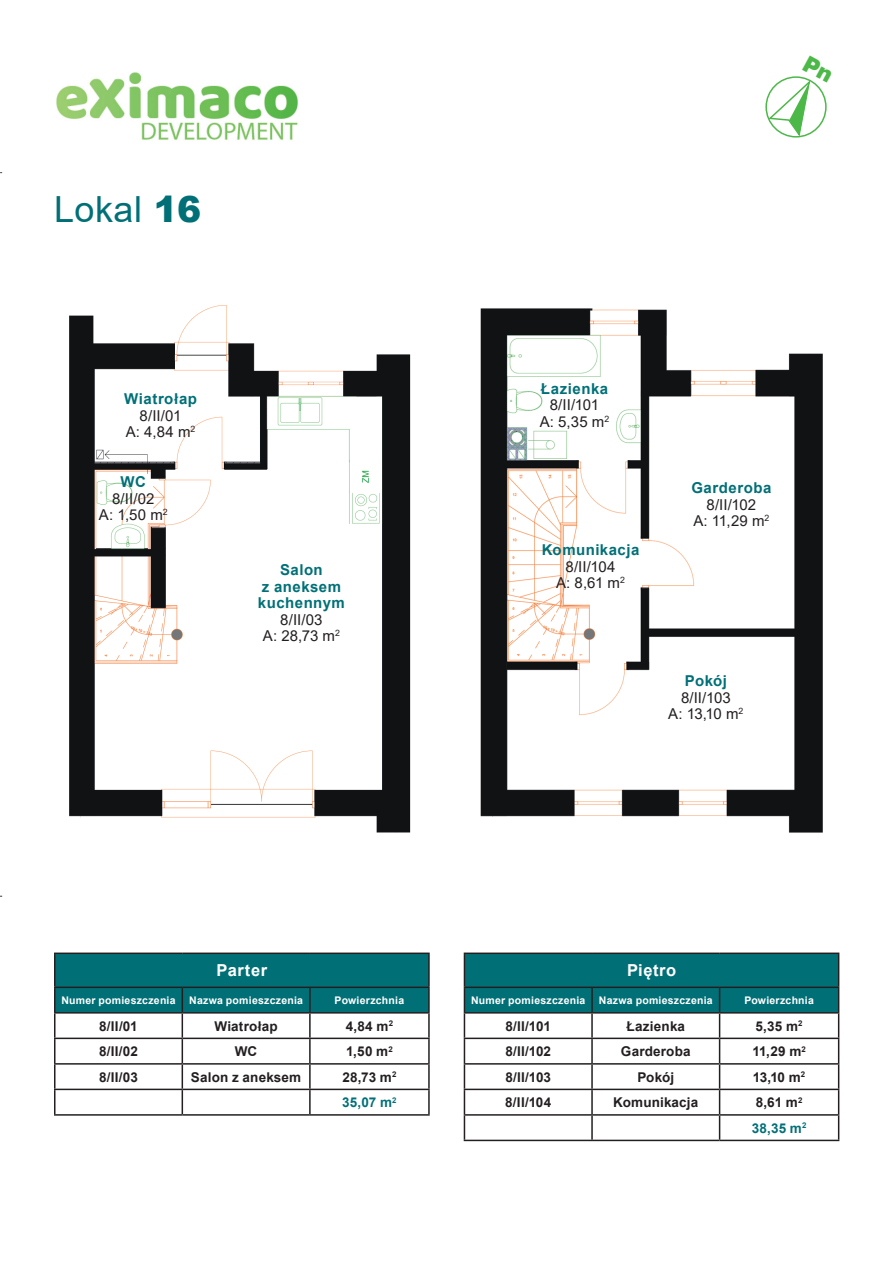
<style>
.page{position:relative;width:893px;height:1263px;background:#fff}
.page>*{position:absolute;margin:0;border:0;box-sizing:border-box;transform-origin:0 0}
.t1{font:36px "Arial";letter-spacing:.015em;color:#007077}
.t2{font:700 16.5px "Arial";letter-spacing:.03em;color:#fff}
.t3{font:15px/16.5px "Arial";color:#231f20;text-align:center}
.t4{font:700 15px/16.5px "Arial";letter-spacing:.035em;color:#007077;text-align:center}
.t5{font:700 13.5px/25.5px "Arial";letter-spacing:.01em;color:#231f20}
.t6{font:700 13.5px/25.5px "Arial";color:#007077;text-align:center}
.t7{font:700 10.5px "Arial";letter-spacing:.02em;color:#fff}
.s1{font-weight:900}
.s2{color:#007077}
.s3{color:#231f20}
</style>
<div class="page">
<img style="left:0;top:172px;width:840px;height:970px">
<img style="left:56px;top:72px;width:242px;height:68px">
<hr style="left:54px;top:952px;width:128px;height:2px;background:#231f20">
<hr style="left:54px;top:954px;width:2px;height:32px;background:#231f20">
<hr style="left:182px;top:952px;width:128px;height:2px;background:#231f20">
<hr style="left:310px;top:952px;width:120px;height:2px;background:#231f20">
<hr style="left:428px;top:954px;width:2px;height:32px;background:#231f20">
<hr style="left:54px;top:986px;width:128px;height:2px;background:#231f20">
<hr style="left:54px;top:988px;width:2px;height:24px;background:#231f20">
<hr style="left:310px;top:986px;width:120px;height:2px;background:#231f20">
<hr style="left:428px;top:988px;width:2px;height:24px;background:#231f20">
<hr style="left:54px;top:1012px;width:128px;height:1px;background:#231f20">
<hr style="left:54px;top:1013px;width:2px;height:24px;background:#231f20">
<hr style="left:310px;top:1012px;width:120px;height:1px;background:#231f20">
<hr style="left:428px;top:1013px;width:2px;height:24px;background:#231f20">
<hr style="left:54px;top:1037px;width:128px;height:2px;background:#231f20">
<hr style="left:54px;top:1039px;width:2px;height:24px;background:#231f20">
<hr style="left:310px;top:1037px;width:120px;height:2px;background:#231f20">
<hr style="left:428px;top:1039px;width:2px;height:24px;background:#231f20">
<hr style="left:54px;top:1063px;width:128px;height:1px;background:#231f20">
<hr style="left:54px;top:1064px;width:2px;height:25px;background:#231f20">
<hr style="left:310px;top:1063px;width:120px;height:1px;background:#231f20">
<hr style="left:428px;top:1064px;width:2px;height:25px;background:#231f20">
<hr style="left:54px;top:1089px;width:128px;height:1px;background:#231f20">
<hr style="left:54px;top:1090px;width:2px;height:24px;background:#231f20">
<svg style="left:55px;top:953px;width:374px;height:161px"></svg>
<hr style="left:310px;top:1089px;width:120px;height:1px;background:#231f20">
<hr style="left:309px;top:1090px;width:2px;height:24px;background:#231f20">
<hr style="left:428px;top:1090px;width:2px;height:24px;background:#231f20">
<hr style="left:54px;top:1114px;width:128px;height:2px;background:#231f20">
<hr style="left:182px;top:1114px;width:128px;height:2px;background:#231f20">
<hr style="left:310px;top:1114px;width:120px;height:2px;background:#231f20">
<hr style="left:464px;top:952px;width:128px;height:2px;background:#231f20">
<hr style="left:592px;top:952px;width:128px;height:2px;background:#231f20">
<hr style="left:720px;top:952px;width:119px;height:2px;background:#231f20">
<svg style="left:464px;top:953px;width:375px;height:187px"></svg>
<hr style="left:464px;top:1140px;width:128px;height:1px;background:#231f20">
<hr style="left:592px;top:1140px;width:128px;height:1px;background:#231f20">
<hr style="left:720px;top:1140px;width:119px;height:1px;background:#231f20">
<svg style="left:768px;top:76px;width:59px;height:62px"></svg>
<h1 class="t1" style="left:54px;top:184px;width:149px">Lokal <span class="s1">16</span></h1>
<p class="t4" style="left:124px;top:391px;width:74px">Wiatrołap</p>
<p class="t3" style="left:126px;top:407px;width:71px">8/II/01<br>A: 4,84 m<sup>2</sup></p>
<p class="t4" style="left:121px;top:474px;width:27px">WC</p>
<p class="t3" style="left:99px;top:490px;width:70px">8/II/02<br>A: 1,50 m<sup>2</sup></p>
<p class="t4" style="left:258px;top:562px;width:88px">Salon<br>z aneksem kuchennym</p>
<p class="t3" style="left:263px;top:611px;width:79px">8/II/03<br>A: 28,73 m<sup>2</sup></p>
<p class="t4" style="left:541px;top:380px;width:69px">Łazienka</p>
<p class="t3" style="left:540px;top:396px;width:71px">8/II/101<br>A: 5,35 m<sup>2</sup></p>
<p class="t4" style="left:542px;top:542px;width:99px">Komunikacja</p>
<p class="t3" style="left:556px;top:558px;width:70px">8/II/104<br>A: 8,61 m<sup>2</sup></p>
<p class="t4" style="left:691px;top:480px;width:81px">Garderoba</p>
<p class="t3" style="left:693px;top:496px;width:78px">8/II/102<br>A: 11,29 m<sup>2</sup></p>
<p class="t4" style="left:685px;top:673px;width:44px">Pokój</p>
<p class="t3" style="left:668px;top:689px;width:77px">8/II/103<br>A: 13,10 m<sup>2</sup></p>
<p class="t2" style="left:217px;top:959px;width:52px">Parter</p>
<p class="t7" style="left:61px;top:993px;width:116px">Numer pomieszczenia</p>
<p class="t7" style="left:189px;top:993px;width:115px">Nazwa pomieszczenia</p>
<p class="t7" style="left:335px;top:993px;width:71px">Powierzchnia</p>
<p class="t5" style="left:99px;top:1013px;width:40px">8/II/01</p>
<p class="t5" style="left:214px;top:1013px;width:65px">Wiatrołap</p>
<p class="t5" style="left:346px;top:1013px;width:49px">4,84 m<sup>2</sup></p>
<p class="t5" style="left:99px;top:1039px;width:40px">8/II/02</p>
<p class="t5" style="left:235px;top:1039px;width:24px">WC</p>
<p class="t5" style="left:346px;top:1039px;width:48px">1,50 m<sup>2</sup></p>
<p class="t5" style="left:99px;top:1064px;width:40px">8/II/03</p>
<p class="t5" style="left:191px;top:1064px;width:112px">Salon z aneksem</p>
<p class="t5" style="left:342px;top:1064px;width:56px">28,73 m<sup>2<br></sup><span class="s2">35,07 m</span><sup>2</sup></p>
<p class="t2" style="left:627px;top:959px;width:51px">Piętro</p>
<p class="t7" style="left:471px;top:993px;width:116px">Numer pomieszczenia</p>
<p class="t7" style="left:599px;top:993px;width:115px">Nazwa pomieszczenia</p>
<p class="t7" style="left:744px;top:993px;width:71px">Powierzchnia</p>
<p class="t5" style="left:505px;top:1013px;width:47px">8/II/101</p>
<p class="t5" style="left:627px;top:1013px;width:60px">Łazienka</p>
<p class="t5" style="left:756px;top:1013px;width:49px">5,35 m<sup>2</sup></p>
<p class="t5" style="left:505px;top:1039px;width:47px">8/II/102</p>
<p class="t5" style="left:621px;top:1039px;width:71px">Garderoba</p>
<p class="t5" style="left:752px;top:1039px;width:55px">11,29 m<sup>2</sup></p>
<p class="t5" style="left:505px;top:1064px;width:47px">8/II/103</p>
<p class="t5" style="left:637px;top:1064px;width:38px">Pokój</p>
<p class="t5" style="left:753px;top:1064px;width:54px">13,10 m<sup>2</sup></p>
<p class="t5" style="left:505px;top:1090px;width:47px">8/II/104</p>
<p class="t5" style="left:613px;top:1090px;width:87px">Komunikacja</p>
<p class="t6" style="left:752px;top:1090px;width:56px"><span class="s3">8,61 m</span><sup>2<br></sup>38,35 m<sup>2</sup></p>
</div>
